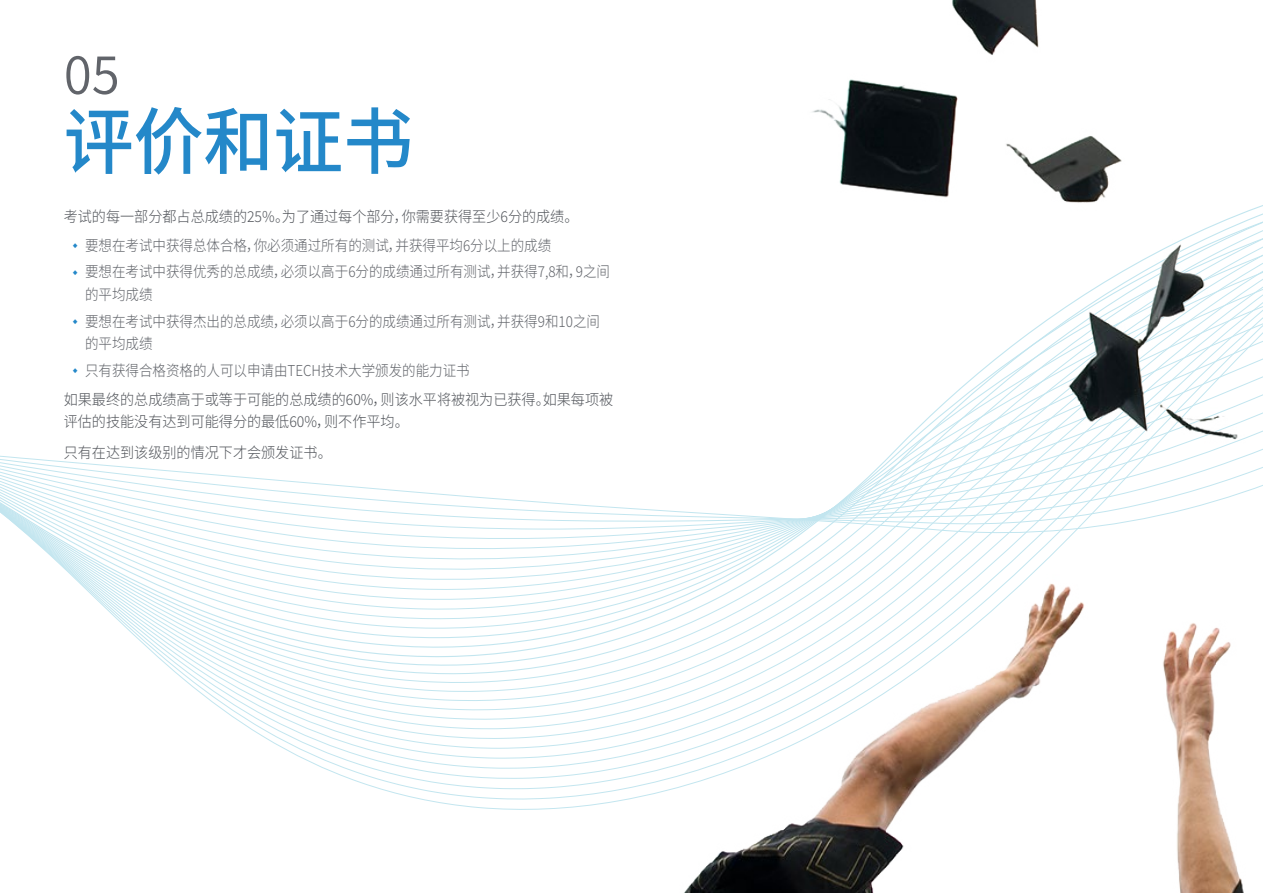
<style>
.page{position:relative;width:1263px;height:893px;background:#fff}
.page>*{position:absolute;margin:0;border:0;box-sizing:border-box;transform-origin:0 0}
.t1{font:500 72px "Source Han Sans CN";color:#2488c9}
.t2{font:52.5px "Source Han Sans CN";color:#61646a}
.t3{font:300 15px/26.7px "Source Han Sans CN";color:#61646a;scale:.9 1}
.t4{font:300 15px/22.5px "Source Han Sans CN";color:#52555b;scale:.94 1}
</style>
<div class="page">
<svg style="left:0;top:455px;width:642px;height:355px"></svg>
<img style="left:642px;top:0;width:621px;height:893px">
<h2 class="t2" style="left:64px;top:45px;width:57px">05</h2>
<h1 class="t1" style="left:64px;top:101px;width:351px">评价和证书</h1>
<p class="t4" style="left:64px;top:205px;width:549px">考试的每一部分都占总成绩的25%。为了通过每个部分，你需要获得至少6分的成绩。</p>
<p class="t3" style="left:85px;top:232px;width:585px">要想在考试中获得总体合格，你必须通过所有的测试，并获得平均6分以上的成绩<br>要想在考试中获得优秀的总成绩，必须以高于6分的成绩通过所有测试，并获得7,8和，9之间</p>
<p class="t3" style="left:85px;top:281px;width:574px">的平均成绩<br>要想在考试中获得杰出的总成绩，必须以高于6分的成绩通过所有测试，并获得9和10之间</p>
<p class="t3" style="left:85px;top:331px;width:429px">的平均成绩<br>只有获得合格资格的人可以申请由TECH技术大学颁发的能力证书</p>
<p class="t4" style="left:64px;top:388px;width:586px">如果最终的总成绩高于或等于可能的总成绩的60%，则该水平将被视为已获得。如果每项被评估的技能没有达到可能得分的最低60%，则不作平均。</p>
<p class="t4" style="left:64px;top:442px;width:287px">只有在达到该级别的情况下才会颁发证书。</p>
</div>
